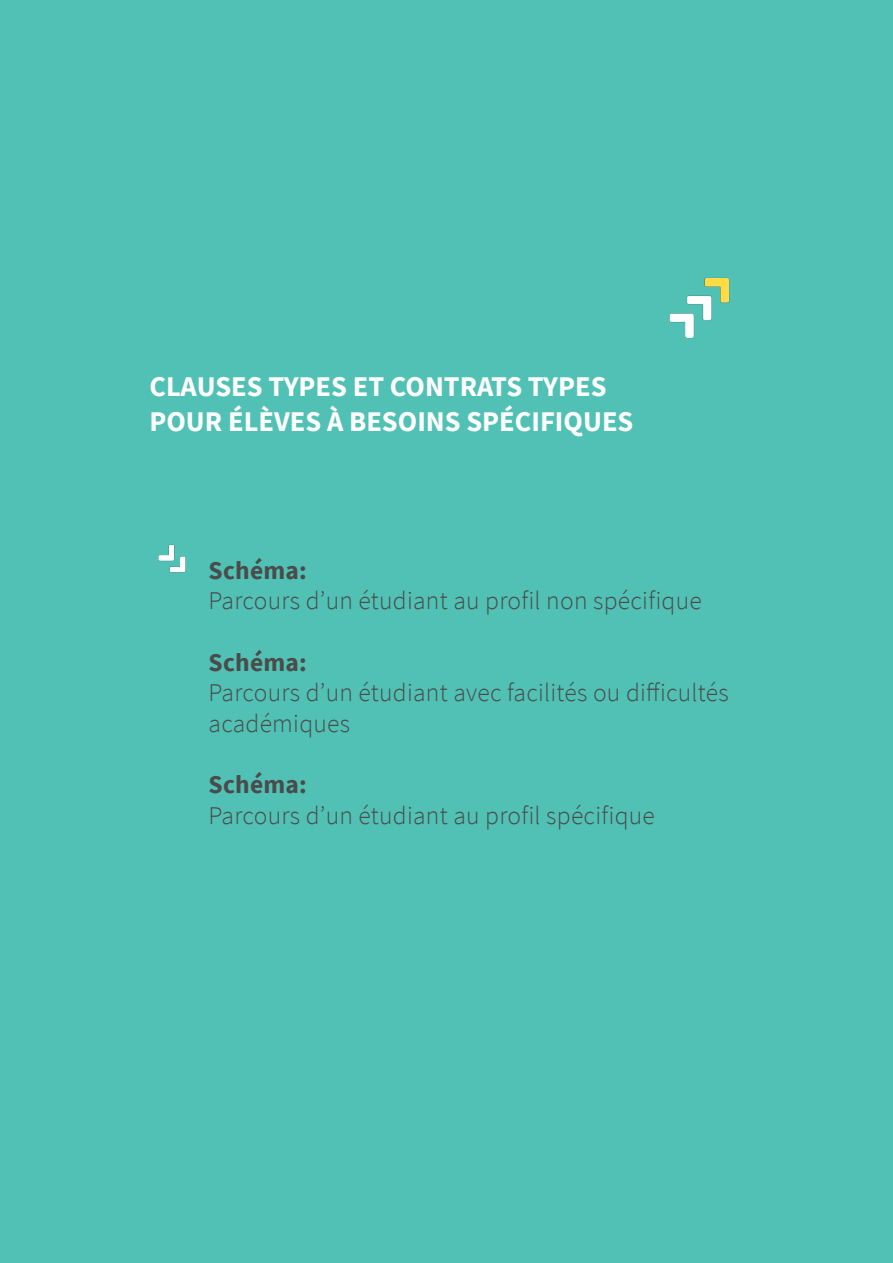
<style>
.page{position:relative;width:893px;height:1263px;background:#50c1b4}
.page>*{position:absolute;margin:0;border:0;box-sizing:border-box;transform-origin:0 0}
.t1{font:700 28.5px/34.2px "Source Sans Pro";color:#fff}
.t2{font:300 25.5px/30.6px "Source Sans Pro";letter-spacing:.01em;color:#4a4b4a}
.t3{font:700 25.5px "Source Sans Pro";letter-spacing:.01em;color:#4a4b4a}
</style>
<div class="page">
<img style="left:669px;top:278px;width:61px;height:60px">
<img style="left:158px;top:544px;width:28px;height:29px">
<h2 class="t1" style="left:149px;top:369px;width:485px">CLAUSES TYPES ET CONTRATS TYPES<br>POUR ÉLÈVES À BESOINS SPÉCIFIQUES</h2>
<h2 class="t3" style="left:209px;top:553px;width:100px">Schéma:</h2>
<h2 class="t2" style="left:209px;top:586px;width:495px">Parcours d’un étudiant au profil non spécifique</h2>
<h2 class="t3" style="left:209px;top:645px;width:100px">Schéma:</h2>
<h2 class="t2" style="left:209px;top:677px;width:522px">Parcours d’un étudiant avec facilités ou difficultés académiques</h2>
<p class="t3" style="left:209px;top:767px;width:100px">Schéma:</p>
<h2 class="t2" style="left:209px;top:800px;width:448px">Parcours d’un étudiant au profil spécifique</h2>
</div>
